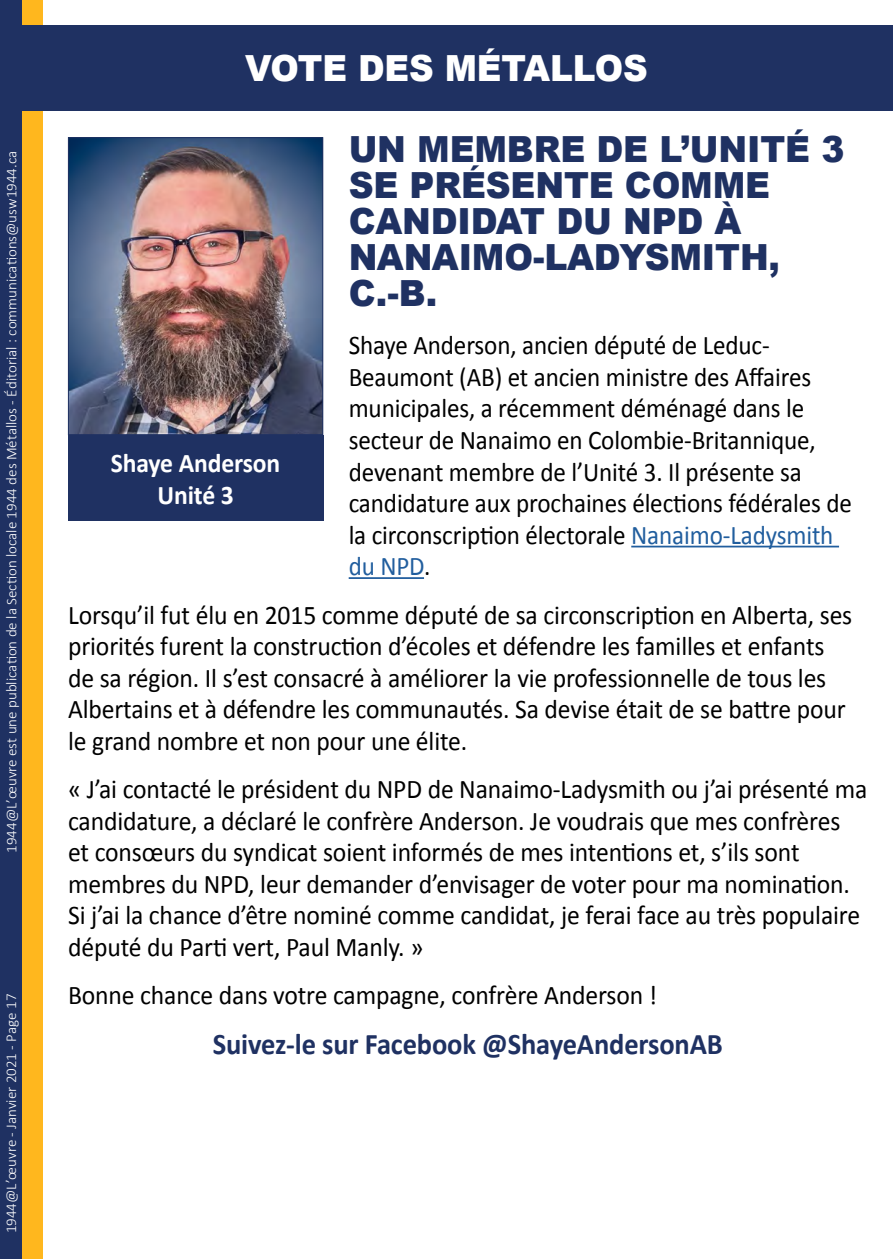
<style>
.page{position:relative;width:893px;height:1259px;background:#fff}
.page>*{position:absolute;margin:0;border:0;box-sizing:border-box;transform-origin:0 0}
.t1{font:900 36px/36px "Arial";letter-spacing:-.005em;color:#1f3162;scale:.96 1}
.t2{font:900 36px "Arial";letter-spacing:-.005em;color:#fff;scale:.95 1}
.t3{font:700 30px "Calibri";letter-spacing:-.005em;color:#1f3162;scale:.95 1}
.t4{font:27px/31.5px "Calibri";letter-spacing:-.005em;color:#000;scale:.95 1}
.t5{font:27px/31.5px "Calibri";letter-spacing:-.005em;color:#000;scale:.93 1}
.t6{font:700 27px/31.5px "Calibri";letter-spacing:-.005em;color:#fff;text-align:center;scale:.95 1}
.t7{font:300 15px "Calibri";color:#fff}
.s1{color:#215e9e}
</style>
<div class="page">
<div style="left:21px;top:0;width:22px;height:1259px;background:#ffb71e"></div>
<div style="left:0;top:0;width:21px;height:1259px;background:#1f3162"></div>
<div style="left:0;top:26px;width:893px;height:85px;background:#1f3162"></div>
<hr style="left:631px;top:546px;width:208px;height:1px;background:#215e9e">
<hr style="left:349px;top:577px;width:75px;height:2px;background:#215e9e">
<img style="left:70px;top:139px;width:251px;height:294px">
<div style="left:68px;top:137px;width:255px;height:298px;border:1px solid #1f3162"></div>
<div style="left:68px;top:435px;width:255px;height:86px;background:#1f3162"></div>
<p class="t7" style="left:2px;top:853px;width:703px;rotate:-90deg">1944@L’œuvre est une publication de la Section locale 1944 des Métallos - Éditorial : communications@usw1944.ca</p>
<p class="t7" style="left:2px;top:1233px;width:241px;rotate:-90deg">1944@L’œuvre - Janvier 2021 - Page 17</p>
<h1 class="t2" style="left:245px;top:42px;width:425px">VOTE DES MÉTALLOS</h1>
<h1 class="t1" style="left:349px;top:130px;width:518px">UN MEMBRE DE L’UNITÉ 3<br>SE PRÉSENTE COMME<br>CANDIDAT DU NPD À<br>NANAIMO-LADYSMITH,<br>C.-B.</h1>
<p class="t5" style="left:349px;top:330px;width:543px">Shaye Anderson, ancien député de Leduc-Beaumont (AB) et ancien ministre des Affaires municipales, a récemment déménagé dans le secteur de Nanaimo en Colombie-Britannique, devenant membre de l’Unité 3. Il présente sa candidature aux prochaines élections fédérales de la circonscription électorale <span class="s1">Nanaimo-Ladysmith du NPD</span>.</p>
<p class="t4" style="left:68px;top:599px;width:827px">Lorsqu’il fut élu en 2015 comme député de sa circonscription en Alberta, ses priorités furent la construction d’écoles et défendre les familles et enfants de sa région. Il s’est consacré à améliorer la vie professionnelle de tous les Albertains et à défendre les communautés. Sa devise était de se battre pour le grand nombre et non pour une élite.</p>
<p class="t4" style="left:68px;top:773px;width:843px">« J’ai contacté le président du NPD de Nanaimo-Ladysmith ou j’ai présenté ma candidature, a déclaré le confrère Anderson. Je voudrais que mes confrères et consœurs du syndicat soient informés de mes intentions et, s’ils sont membres du NPD, leur demander d’envisager de voter pour ma nomination.<br>Si j’ai la chance d’être nominé comme candidat, je ferai face au très populaire député du Parti vert, Paul Manly. »</p>
<p class="t4" style="left:68px;top:979px;width:622px">Bonne chance dans votre campagne, confrère Anderson !</p>
<p class="t3" style="left:213px;top:1025px;width:539px">Suivez-le sur Facebook @ShayeAndersonAB</p>
<p class="t6" style="left:111px;top:447px;width:180px">Shaye Anderson<br>Unité 3</p>
</div>
